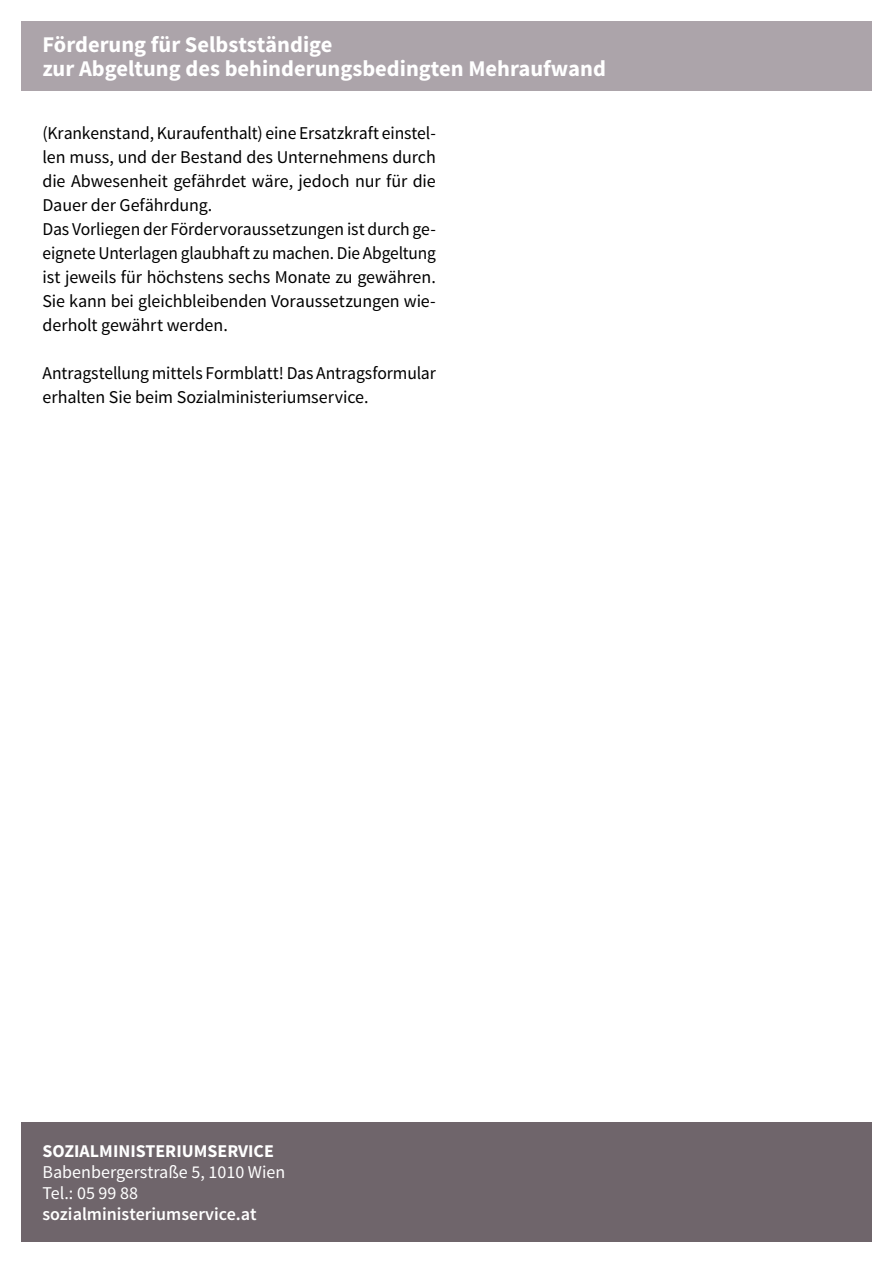
<style>
.page{position:relative;width:893px;height:1263px;background:#fff}
.page>*{position:absolute;margin:0;border:0;box-sizing:border-box;transform-origin:0 0}
.Überschrift_1_Ebene{font:700 22.5px/24px "Source Sans Pro";color:#fff}
.Fliesstext{font:18px/24px "Source Sans Pro";letter-spacing:-.005em;color:#000;text-align:justify}
.t1{font:18px "Source Sans Pro";color:#fff}
.t2{font:600 18px "Source Sans Pro";color:#fff}
.t3{font:700 18px "Source Sans Pro";color:#fff}
</style>
<div class="page">
<div style="left:21px;top:21px;width:851px;height:70px;background:#aca4aa"></div>
<div style="left:21px;top:1123px;width:851px;height:119px;background:#6f656b"></div>
<p class="Überschrift_1_Ebene" style="left:43px;top:34px;width:565px">Förderung für Selbstständige<br>zur Abgeltung des behinderungsbedingten Mehraufwand</p>
<p class="Fliesstext" style="left:43px;top:121px;width:395px">(Krankenstand, Kuraufenthalt) eine Ersatzkraft einstel&shy;len muss, und der Bestand des Unternehmens durch die Abwesenheit gefährdet wäre, jedoch nur für die Dauer der Gefährdung.</p>
<p class="Fliesstext" style="left:43px;top:217px;width:395px">Das Vorliegen der Fördervoraussetzungen ist durch ge&shy;eignete Unterlagen glaubhaft zu machen. Die Abgeltung ist jeweils für höchstens sechs Monate zu gewähren.<br>Sie kann bei gleichbleibenden Voraussetzungen wie&shy;derholt gewährt werden.</p>
<p class="Fliesstext" style="left:43px;top:361px;width:395px">Antragstellung mittels Formblatt! Das Antragsformular erhalten Sie beim Sozialministeriumservice.</p>
<p class="t3" style="left:43px;top:1140px;width:233px">SOZIALMINISTERIUMSERVICE</p>
<p class="t1" style="left:43px;top:1161px;width:244px">Babenbergerstraße 5, 1010 Wien</p>
<p class="t1" style="left:43px;top:1182px;width:97px">Tel.: 05 99 88</p>
<p class="t2" style="left:43px;top:1203px;width:216px">sozialministeriumservice.at</p>
</div>
